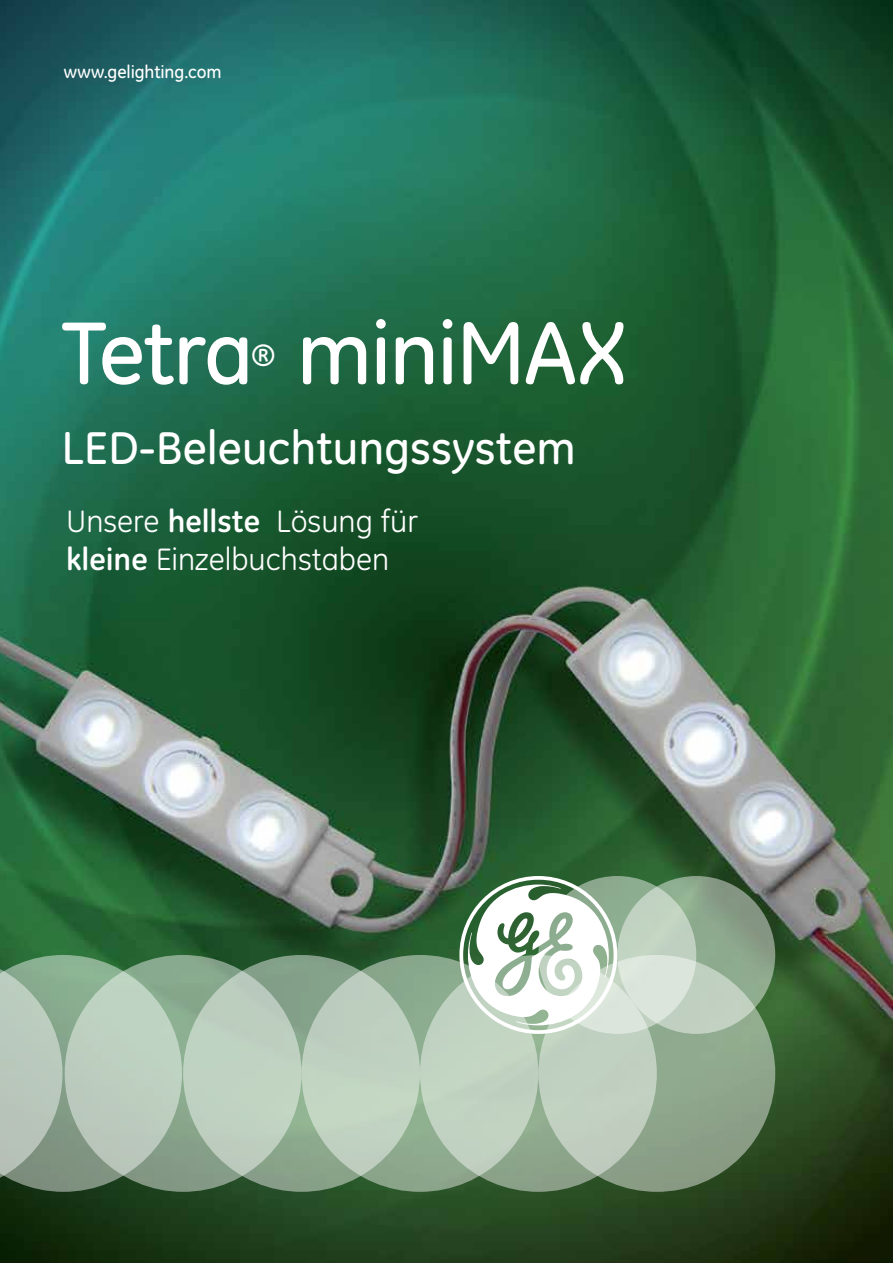
<style>
.page{position:relative;width:893px;height:1263px;background:#fff}
.page>*{position:absolute;margin:0;border:0;box-sizing:border-box;transform-origin:0 0}
.t1{font:500 90px "GE Inspira";letter-spacing:-.025em;color:#fff}
.t2{font:500 46.8px "GE Inspira";color:#fff}
.t3{font:31.5px/37.8px "GE Inspira";color:#fff}
.t4{font:500 31.5px "GE Inspira";color:#fff}
.t5{font:500 18px "GE Inspira";letter-spacing:-.005em;color:#fff}
.s1{font-weight:700}
</style>
<div class="page">
<img style="left:0;top:0;width:893px;height:1263px">
<div style="left:65px;top:955px;width:237px;height:237px;background:#86a58a;border-radius:50%"></div>
<svg style="left:0;top:955px;width:182px;height:237px;background:#a1b7a4"></svg>
<svg style="left:183px;top:955px;width:237px;height:237px;background:#aabfac"></svg>
<svg style="left:302px;top:955px;width:236px;height:237px;background:#adc3ae"></svg>
<svg style="left:420px;top:955px;width:237px;height:237px;background:#b3c6b2"></svg>
<svg style="left:538px;top:955px;width:237px;height:237px;background:#a1b5a0"></svg>
<svg style="left:617px;top:876px;width:158px;height:158px;background:#9bb19b"></svg>
<svg style="left:538px;top:876px;width:158px;height:158px;background:#c7d7c8"></svg>
<svg style="left:459px;top:876px;width:158px;height:158px"></svg>
<p class="t5" style="left:64px;top:61px;width:159px">www.gelighting.com</p>
<h1 class="t1" style="left:61px;top:301px;width:194px">Tetra</h1>
<p class="t4" style="left:251px;top:337px;width:26px">®</p>
<h1 class="t1" style="left:297px;top:301px;width:331px">miniMAX</h1>
<h2 class="t2" style="left:61px;top:422px;width:516px">LED-Beleuchtungssystem</h2>
<p class="t3" style="left:66px;top:502px;width:354px">Unsere <span class="s1">hellste</span> Lösung für <span class="s1">kleine</span> Einzelbuchstaben</p>
</div>
